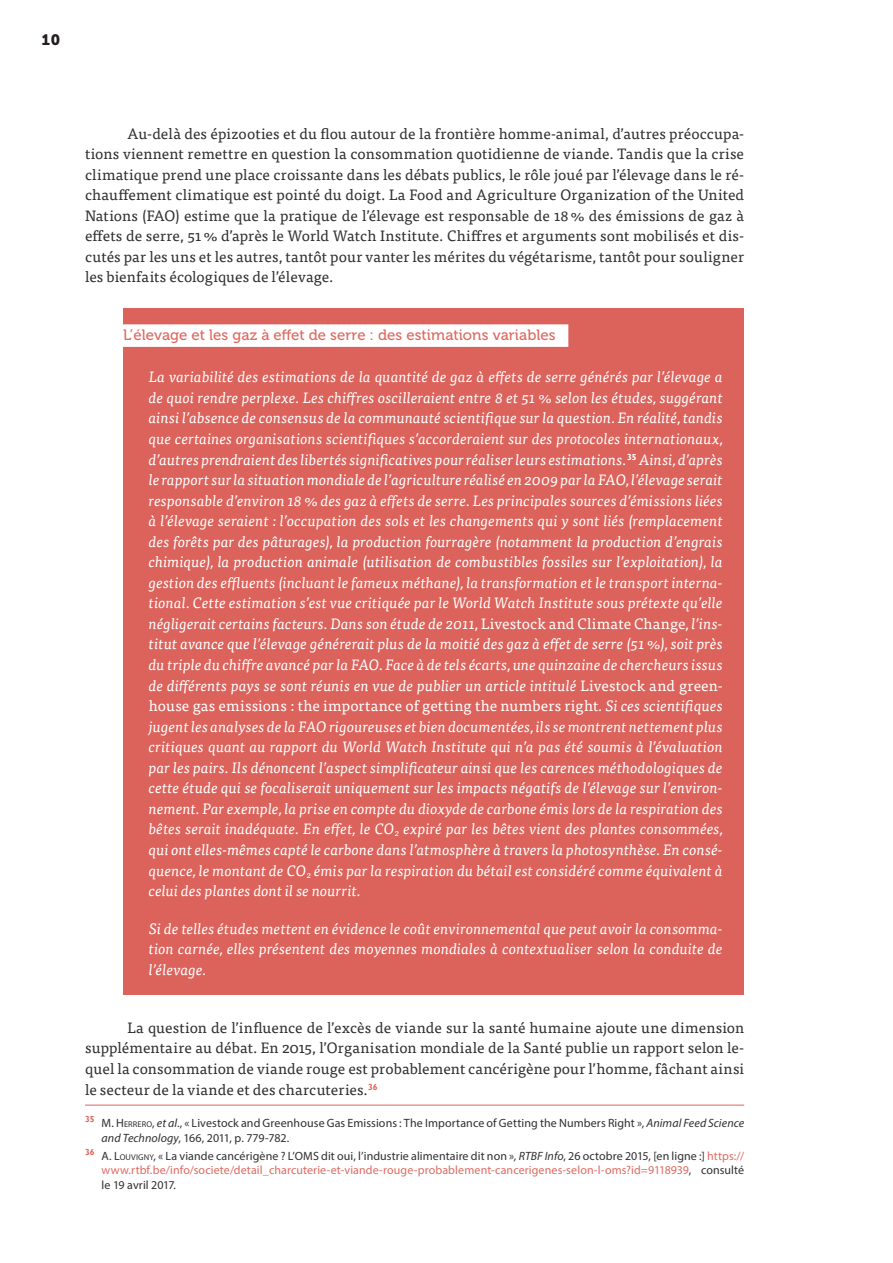
<style>
.page{position:relative;width:893px;height:1263px;background:#fff}
.page>*{position:absolute;margin:0;border:0;box-sizing:border-box;transform-origin:0 0}
.t1{font:italic 15px/20.5px "Tisa Pro";color:#fff;text-align:justify}
.t2{font:15px/20.5px "Tisa Pro";letter-spacing:.005em;color:#312f30;text-align:justify}
.t3{font:15px "Museo 500";color:#df6a61}
.t4{font:15px "Museo Slab 900";color:#231f20}
.t5{font:12px/14.4px "Myriad Pro";letter-spacing:.005em;color:#df6a61;text-align:justify}
.t6{font:12px/14.4px "Myriad Pro";letter-spacing:.005em;color:#312f30}
.s1{font-style:normal}
.s2{font-style:inherit}
.s3{font-size:8.4px}
.s4{font-style:italic}
.s5{color:#312f30}
.s6{font-size:8.4px;color:#312f30}
.s7{font-style:italic;color:#312f30}
</style>
<div class="page">
<div style="left:123px;top:308px;width:621px;height:687px;background:#dc635b"></div>
<div style="left:98px;top:324px;width:470px;height:23px;background:#fff"></div>
<hr style="left:85px;top:1105px;width:659px;height:1px;background:#dc635b">
<p class="t4" style="left:42px;top:31px;width:20px">10</p>
<p class="t2" style="left:85px;top:122px;width:661px;text-indent:43px">Au-delà des épizooties et du flou autour de la frontière homme-animal, d’autres préoccupa&shy;tions viennent remettre en question la consommation quotidienne de viande. Tandis que la crise climatique prend une place croissante dans les débats publics, le rôle joué par l’élevage dans le ré&shy;chauffement climatique est pointé du doigt. La Food and Agriculture Organization of the United Nations (FAO) estime que la pratique de l’élevage est responsable de 18 % des émissions de gaz à effets de serre, 51 % d’après le World Watch Institute. Chiffres et arguments sont mobilisés et dis&shy;cutés par les uns et les autres, tantôt pour vanter les mérites du végétarisme, tantôt pour souligner les bienfaits écologiques de l’élevage.</p>
<p class="t3" style="left:123px;top:327px;width:434px">L’élevage et les gaz à effet de serre : des estimations variables</p>
<p class="t1" style="left:149px;top:366px;width:576px">La variabilité des estimations de la quantité de gaz à effets de serre générés par l’élevage a de quoi rendre perplexe. Les chiffres oscilleraient entre 8 et 51 % selon les études, suggérant ainsi l’absence de consensus de la communauté scientifique sur la question. En réalité, tandis que certaines organisations scientifiques s’accorderaient sur des protocoles internationaux, d’autres prendraient des libertés significatives pour réaliser leurs estimations.<sup>35</sup> Ainsi, d’après le rapport sur la situation mondiale de l’agriculture réalisé en 2009 par la FAO, l’élevage serait responsable d’environ 18 % des gaz à effets de serre. Les principales sources d’émissions liées à l’élevage seraient : l’occupation des sols et les changements qui y sont liés (remplacement des forêts par des pâturages), la production fourragère (notamment la production d’engrais chimique), la production animale (utilisation de combustibles fossiles sur l’exploitation), la gestion des effluents (incluant le fameux méthane), la transformation et le transport interna&shy;tional. Cette estimation s’est vue critiquée par le World Watch Institute sous prétexte qu’elle négligerait certains facteurs. Dans son étude de 2011, <span class="s1">Livestock and Climate Change</span>, l’ins&shy;titut avance que l’élevage générerait plus de la moitié des gaz à effet de serre (51 %), soit près du triple du chiffre avancé par la FAO. Face à de tels écarts, une quinzaine de chercheurs issus de différents pays se sont réunis en vue de publier un article intitulé <span class="s1">Livestock and green&shy;house gas emissions : the importance of getting the numbers right</span>. Si ces scientifiques jugent les analyses de la FAO rigoureuses et bien documentées, ils se montrent nettement plus critiques quant au rapport du World Watch Institute qui n’a pas été soumis à l’évaluation par les pairs. Ils dénoncent l’aspect simplificateur ainsi que les carences méthodologiques de cette étude qui se focaliserait uniquement sur les impacts négatifs de l’élevage sur l’environ&shy;nement. Par exemple, la prise en compte du dioxyde de carbone émis lors de la respiration des bêtes serait inadéquate. En effet, le CO<sub>2</sub> expiré par les bêtes vient des plantes consommées, qui ont elles-mêmes capté le carbone dans l’atmosphère à travers la photosynthèse. En consé&shy;quence, le montant de CO<sub>2</sub> émis par la respiration du bétail est considéré comme équivalent à celui des plantes dont il se nourrit.</p>
<p class="t1" style="left:149px;top:917px;width:576px">Si de telles études mettent en évidence le coût environnemental que peut avoir la consomma&shy;tion carnée, elles présentent des moyennes mondiales à contextualiser selon la conduite de l’élevage.</p>
<p class="t2" style="left:85px;top:1016px;width:661px;text-indent:43px">La question de l’influence de l’excès de viande sur la santé humaine ajoute une dimension supplémentaire au débat. En 2015, l’Organisation mondiale de la Santé publie un rapport selon le&shy;quel la consommation de viande rouge est probablement cancérigène pour l’homme, fâchant ainsi le secteur de la viande et des charcuteries.<sup>36</sup></p>
<p class="t6" style="left:102px;top:1116px;width:644px;text-indent:-17px"><sup>35</sup> M. <span class="s2">H</span> <span class="s3">ERRERO</span>, <span class="s4">et al</span>., « Livestock and Greenhouse Gas Emissions : The Importance of Getting the Numbers Right », <span class="s4">Animal Feed Science and Technology</span>, 166, 2011, p. 779‑782.</p>
<p class="t5" style="left:102px;top:1148px;width:644px;text-indent:-16px"><sup>36</sup> <span class="s5">A.</span> <span class="s5">L</span><span class="s6">OUVIGNY</span><span class="s5">, « La viande cancérigène ? L’OMS dit oui, l’industrie alimentaire dit non »,</span> <span class="s7">RTBF Info</span><span class="s5">, 26 octobre 2015, [en ligne :]</span> https:// www.rtbf.be/info/societe/detail_charcuterie-et-viande-rouge-probablement-cancerigenes-selon-l-oms?id=9118939<span class="s5">, consulté le 19 avril 2017.</span></p>
</div>
